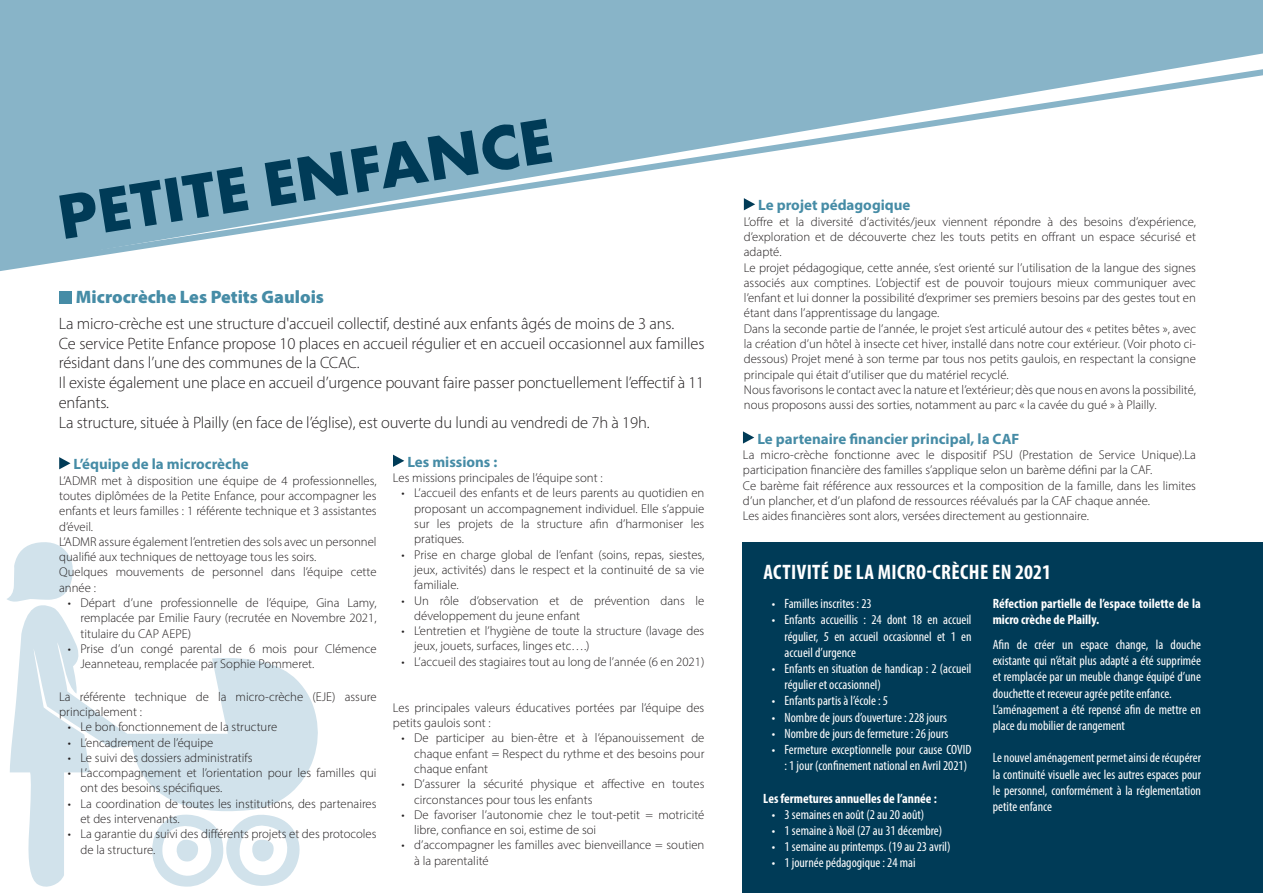
<style>
.page{position:relative;width:1263px;height:893px;background:#fff}
.page>*{position:absolute;margin:0;border:0;box-sizing:border-box;transform-origin:0 0}
.t1{font:700 condensed 21px "Myriad Pro";letter-spacing:.02em;color:#fff}
.t2{font:900 18px "Myriad Pro";color:#468ca6}
.t3{font:300 16.5px/19.8px "Myriad Pro";letter-spacing:-.01em;color:#231f20}
.t4{font:700 15px "Myriad Pro";color:#468ca6}
.t5{font:condensed 13.5px/16.2px "Myriad Pro";color:#fff}
.t6{font:700 condensed 13.5px/16.2px "Myriad Pro";color:#fff}
.t7{font:300 12.75px/15.3px "Myriad Pro";color:#231f20}
</style>
<div class="page">
<svg style="left:0;top:0;width:1263px;height:267px;fill:#88b4c8"></svg>
<svg style="left:59px;top:119px;width:493px;height:120px;fill:#88b4c8"></svg>
<svg style="left:7px;top:542px;width:311px;height:345px"></svg>
<svg style="left:59px;top:457px;width:12px;height:12px"></svg>
<div style="left:59px;top:291px;width:12px;height:12px;background:#468ca6"></div>
<div style="left:742px;top:542px;width:521px;height:351px;background:#003b57"></div>
<svg style="left:393px;top:455px;width:11px;height:12px"></svg>
<svg style="left:744px;top:198px;width:11px;height:12px"></svg>
<svg style="left:743px;top:431px;width:11px;height:13px"></svg>
<h2 class="t2" style="left:76px;top:285px;width:250px">Microcrèche Les Petits Gaulois</h2>
<p class="t3" style="left:59px;top:313px;width:647px">La micro-crèche est une structure d'accueil collectif, destiné aux enfants âgés de moins de 3 ans.<br>Ce service Petite Enfance propose 10 places en accueil régulier et en accueil occasionnel aux familles résidant dans l’une des communes de la CCAC.<br>Il existe également une place en accueil d’urgence pouvant faire passer ponctuellement l’effectif à 11 enfants.<br>La structure, située à Plailly (en face de l’église), est ouverte du lundi au vendredi de 7h à 19h.</p>
<p class="t4" style="left:74px;top:454px;width:177px">L’équipe de la microcrèche</p>
<p class="t7" style="left:59px;top:473px;width:319px">L’ADMR met à disposition une équipe de 4 professionnelles, toutes diplômées de la Petite Enfance, pour accompagner les enfants et leurs familles : 1 référente technique et 3 assistantes d’éveil.<br>L’ADMR assure également l’entretien des sols avec un personnel qualifié aux techniques de nettoyage tous les soirs.<br>Quelques mouvements de personnel dans l’équipe cette année :</p>
<p class="t7" style="left:80px;top:595px;width:298px;text-align:justify;text-indent:-13px">• Départ d’une professionnelle de l’équipe, Gina Lamy, remplacée par Emilie Faury (recrutée en Novembre 2021, titulaire du CAP AEPE)</p>
<p class="t7" style="left:80px;top:641px;width:298px;text-indent:-13px">• Prise d’un congé parental de 6 mois pour Clémence<br>Jeanneteau, remplacée par Sophie Pommeret.</p>
<p class="t7" style="left:59px;top:689px;width:319px">La référente technique de la micro-crèche (EJE) assure principalement :</p>
<p class="t7" style="left:68px;top:719px;width:211px">• Le bon fonctionnement de la structure</p>
<p class="t7" style="left:68px;top:734px;width:147px">• L’encadrement de l’équipe</p>
<p class="t7" style="left:68px;top:750px;width:186px">• Le suivi des dossiers administratifs</p>
<p class="t7" style="left:80px;top:765px;width:298px;text-indent:-13px">• L’accompagnement et l’orientation pour les familles qui ont des besoins spécifiques.</p>
<p class="t7" style="left:80px;top:796px;width:298px;text-indent:-13px">• La coordination de toutes les institutions, des partenaires et des intervenants.</p>
<p class="t7" style="left:80px;top:826px;width:298px;text-indent:-13px">• La garantie du suivi des différents projets et des protocoles de la structure.</p>
<p class="t4" style="left:407px;top:452px;width:92px">Les missions :</p>
<p class="t7" style="left:393px;top:470px;width:211px">Les missions principales de l’équipe sont :</p>
<p class="t7" style="left:414px;top:485px;width:292px;text-align:justify;text-indent:-13px">• L’accueil des enfants et de leurs parents au quotidien en proposant un accompagnement individuel. Elle s’appuie sur les projets de la structure afin d’harmoniser les pratiques.</p>
<p class="t7" style="left:414px;top:547px;width:292px;text-align:justify;text-indent:-13px">• Prise en charge global de l’enfant (soins, repas, siestes, jeux, activités) dans le respect et la continuité de sa vie familiale.</p>
<p class="t7" style="left:414px;top:593px;width:292px;text-indent:-13px">• Un rôle d’observation et de prévention dans le développement du jeune enfant</p>
<p class="t7" style="left:414px;top:623px;width:292px;text-indent:-13px">• L’entretien et l’hygiène de toute la structure (lavage des jeux, jouets, surfaces, linges etc….)</p>
<p class="t7" style="left:401px;top:654px;width:304px">• L’accueil des stagiaires tout au long de l’année (6 en 2021)</p>
<p class="t7" style="left:393px;top:700px;width:313px">Les principales valeurs éducatives portées par l’équipe des petits gaulois sont :</p>
<p class="t7" style="left:414px;top:730px;width:292px;text-align:justify;text-indent:-13px">• De participer au bien-être et à l’épanouissement de chaque enfant = Respect du rythme et des besoins pour chaque enfant</p>
<p class="t7" style="left:414px;top:776px;width:292px;text-indent:-13px">• D’assurer la sécurité physique et affective en toutes circonstances pour tous les enfants</p>
<p class="t7" style="left:414px;top:807px;width:292px;text-indent:-13px">• De favoriser l’autonomie chez le tout-petit = motricité libre, confiance en soi, estime de soi</p>
<p class="t7" style="left:414px;top:837px;width:292px;text-indent:-13px">• d’accompagner les familles avec bienveillance = soutien à la parentalité</p>
<p class="t4" style="left:758px;top:196px;width:154px">Le projet pédagogique</p>
<p class="t7" style="left:744px;top:214px;width:454px">L’offre et la diversité d’activités/jeux viennent répondre à des besoins d’expérience, d’exploration et de découverte chez les touts petits en offrant un espace sécurisé et adapté.<br>Le projet pédagogique, cette année, s’est orienté sur l’utilisation de la langue des signes associés aux comptines. L’objectif est de pouvoir toujours mieux communiquer avec l’enfant et lui donner la possibilité d’exprimer ses premiers besoins par des gestes tout en étant dans l’apprentissage du langage.<br>Dans la seconde partie de l’année, le projet s’est articulé autour des « petites bêtes », avec la création d’un hôtel à insecte cet hiver, installé dans notre cour extérieur. (Voir photo ci&shy;dessous) Projet mené à son terme par tous nos petits gaulois, en respectant la consigne principale qui était d’utiliser que du matériel recyclé.<br>Nous favorisons le contact avec la nature et l’extérieur; dès que nous en avons la possibilité, nous proposons aussi des sorties, notamment au parc « la cavée du gué » à Plailly.</p>
<p class="t4" style="left:757px;top:429px;width:264px">Le partenaire financier principal, la CAF</p>
<p class="t7" style="left:743px;top:447px;width:454px">La micro-crèche fonctionne avec le dispositif PSU (Prestation de Service Unique).La participation financière des familles s’applique selon un barème défini par la CAF.<br>Ce barème fait référence aux ressources et la composition de la famille, dans les limites d’un plancher, et d’un plafond de ressources réévalués par la CAF chaque année.<br>Les aides financières sont alors, versées directement au gestionnaire.</p>
<h1 class="t1" style="left:763px;top:559px;width:289px">ACTIVITÉ DE LA MICRO-CRÈCHE EN 2021</h1>
<p class="t5" style="left:772px;top:595px;width:101px">• Familles inscrites : 23</p>
<p class="t5" style="left:784px;top:612px;width:188px;text-align:justify;text-indent:-13px">• Enfants accueillis : 24 dont 18 en accueil régulier, 5 en accueil occasionnel et 1 en accueil d’urgence</p>
<p class="t5" style="left:784px;top:660px;width:188px;text-indent:-13px">• Enfants en situation de handicap : 2 (accueil régulier et occasionnel)</p>
<p class="t5" style="left:772px;top:693px;width:118px">• Enfants partis à l’école : 5</p>
<p class="t5" style="left:772px;top:709px;width:177px">• Nombre de jours d’ouverture : 228 jours</p>
<p class="t5" style="left:772px;top:725px;width:178px">• Nombre de jours de fermeture : 26 jours</p>
<p class="t5" style="left:784px;top:741px;width:188px;text-indent:-13px">• Fermeture exceptionnelle pour cause COVID : 1 jour (confinement national en Avril 2021)</p>
<p class="t6" style="left:763px;top:790px;width:175px">Les fermetures annuelles de l’année :</p>
<p class="t5" style="left:772px;top:806px;width:154px">• 3 semaines en août (2 au 20 août)</p>
<p class="t5" style="left:772px;top:822px;width:172px">• 1 semaine à Noël (27 au 31 décembre)</p>
<p class="t5" style="left:772px;top:838px;width:180px">• 1 semaine au printemps. (19 au 23 avril)</p>
<p class="t5" style="left:772px;top:855px;width:145px">• 1 journée pédagogique : 24 mai</p>
<p class="t6" style="left:993px;top:595px;width:210px">Réfection partielle de l’espace toilette de la micro crèche de Plailly.</p>
<p class="t5" style="left:993px;top:636px;width:210px">Afin de créer un espace change, la douche existante qui n’était plus adapté a été supprimée et remplacée par un meuble change équipé d’une douchette et receveur agrée petite enfance.<br>L’aménagement a été repensé afin de mettre en place du mobilier de rangement</p>
<p class="t5" style="left:993px;top:750px;width:210px;text-align:justify">Le nouvel aménagement permet ainsi de récupérer la continuité visuelle avec les autres espaces pour le personnel, conformément à la réglementation petite enfance</p>
</div>
